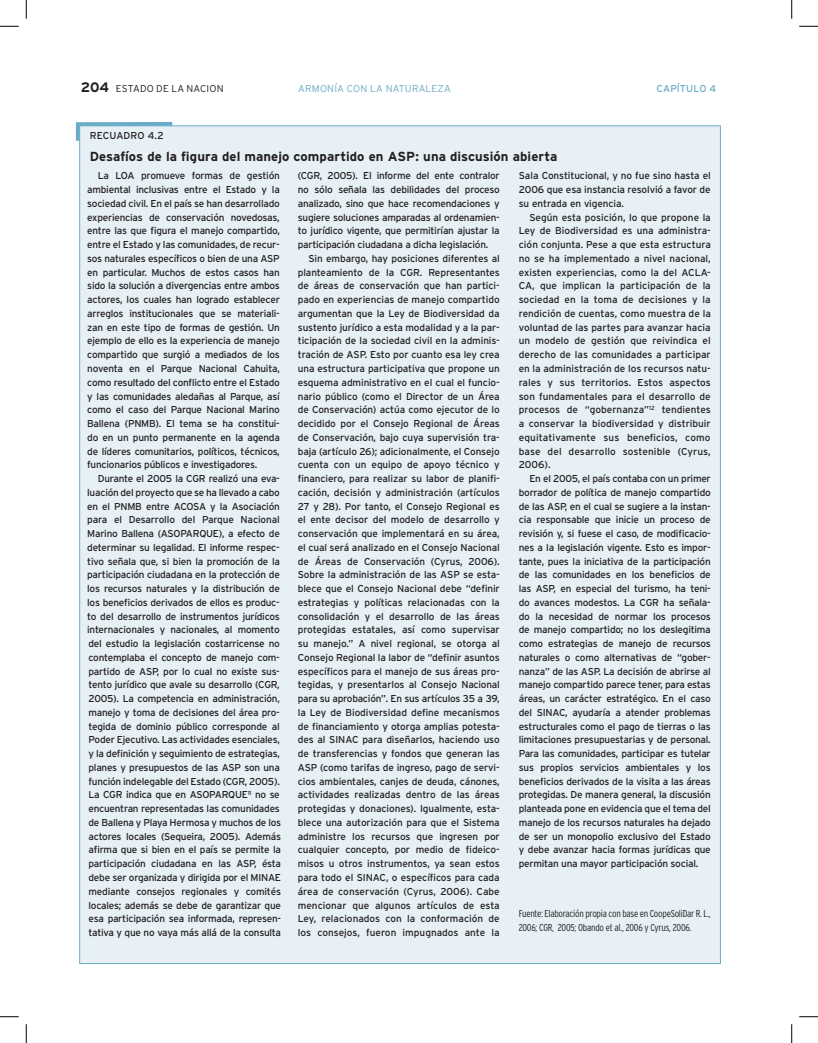
<style>
.page{position:relative;width:818px;height:1043px;background:#fff}
.page>*{position:absolute;margin:0;border:0;box-sizing:border-box;transform-origin:0 0}
.t1{font:700 13.12px "Interstate";color:#231f20}
.t2{font:10px/13.8px "Interstate";letter-spacing:-.025em;color:#231f20;text-align:justify}
.t3{font:300 condensed 10px/13.8px "Interstate";letter-spacing:-.025em;color:#231f20}
.t4{font:300 10px "Interstate";letter-spacing:.02em;color:#6aacc8}
.t5{font:300 10px "Interstate";letter-spacing:.015em;color:#231f20}
.t6{font:10px "Interstate";letter-spacing:.01em;color:#231f20}
.t7{font:10px "Interstate";letter-spacing:.01em;color:#6aacc8}
.s1{font-weight:700;font-size:13.75px}
</style>
<div class="page">
<div style="left:80px;top:126px;width:640px;height:837px;background:#e6f0f5"></div>
<svg style="left:75px;top:122px;width:101px;height:22px"></svg>
<svg style="left:0;top:25px;width:19px;height:2px"></svg>
<svg style="left:799px;top:25px;width:19px;height:2px"></svg>
<svg style="left:0;top:1016px;width:19px;height:1px"></svg>
<svg style="left:799px;top:1016px;width:19px;height:1px"></svg>
<svg style="left:25px;top:0;width:2px;height:19px"></svg>
<svg style="left:25px;top:1024px;width:2px;height:18px"></svg>
<svg style="left:791px;top:0;width:1px;height:19px"></svg>
<svg style="left:791px;top:1024px;width:1px;height:18px"></svg>
<p class="t5" style="left:81px;top:83px;width:144px"><span class="s1">204</span> ESTADO DE LA NACION</p>
<p class="t4" style="left:298px;top:83px;width:154px">ARMONÍA CON LA NATURALEZA</p>
<p class="t7" style="left:656px;top:83px;width:61px">CAPÍTULO 4</p>
<p class="t6" style="left:90px;top:130px;width:76px">RECUADRO 4.2</p>
<h1 class="t1" style="left:90px;top:149px;width:469px">Desafíos de la figura del manejo compartido en ASP: una discusión abierta</h1>
<p class="t2" style="left:87px;top:169px;width:194px;text-indent:11px">La LOA promueve formas de gestión ambiental inclusivas entre el Estado y la sociedad civil. En el país se han desarrollado experiencias de conservación novedosas, entre las que figura el manejo compartido, entre el Estado y las comunidades, de recur&shy;sos naturales específicos o bien de una ASP en particular. Muchos de estos casos han sido la solución a divergencias entre ambos actores, los cuales han logrado establecer arreglos institucionales que se materiali&shy;zan en este tipo de formas de gestión. Un ejemplo de ello es la experiencia de manejo compartido que surgió a mediados de los noventa en el Parque Nacional Cahuita, como resultado del conflicto entre el Estado y las comunidades aledañas al Parque, así como el caso del Parque Nacional Marino Ballena (PNMB). El tema se ha constitui&shy;do en un punto permanente en la agenda de líderes comunitarios, políticos, técnicos, funcionarios públicos e investigadores.</p>
<p class="t2" style="left:87px;top:471px;width:195px;text-align:left;text-indent:11px">Durante el 2005 la CGR realizó una eva&shy;luación del proyecto que se ha llevado a cabo en el PNMB entre ACOSA y la Asociación para el Desarrollo del Parque Nacional Marino Ballena (ASOPARQUE), a efecto de determinar su legalidad. El informe respec&shy;tivo señala que, si bien la promoción de la participación ciudadana en la protección de los recursos naturales y la distribución de los beneficios derivados de ellos es produc&shy;to del desarrollo de instrumentos jurídicos internacionales y nacionales, al momento del estudio la legislación costarricense no contemplaba el concepto de manejo com&shy;partido de ASP, por lo cual no existe sus&shy;tento jurídico que avale su desarrollo (CGR, 2005). La competencia en administración, manejo y toma de decisiones del área pro&shy;tegida de dominio público corresponde al Poder Ejecutivo. Las actividades esenciales, y la definición y seguimiento de estrategias, planes y presupuestos de las ASP son una función indelegable del Estado (CGR, 2005).<br>La CGR indica que en ASOPARQUE<sup>11</sup> no se encuentran representadas las comunidades de Ballena y Playa Hermosa y muchos de los actores locales (Sequeira, 2005). Además afirma que si bien en el país se permite la participación ciudadana en las ASP, ésta debe ser organizada y dirigida por el MINAE mediante consejos regionales y comités locales; además se debe de garantizar que esa participación sea informada, represen&shy;tativa y que no vaya más allá de la consulta</p>
<p class="t2" style="left:298px;top:169px;width:203px">(CGR, 2005). El informe del ente contralor no sólo señala las debilidades del proceso analizado, sino que hace recomendaciones y sugiere soluciones amparadas al ordenamien&shy;to jurídico vigente, que permitirían ajustar la participación ciudadana a dicha legislación.</p>
<p class="t2" style="left:298px;top:251px;width:203px;text-indent:11px">Sin embargo, hay posiciones diferentes al planteamiento de la CGR. Representantes de áreas de conservación que han partici&shy;pado en experiencias de manejo compartido argumentan que la Ley de Biodiversidad da sustento jurídico a esta modalidad y a la par&shy;ticipación de la sociedad civil en la adminis&shy;tración de ASP. Esto por cuanto esa ley crea una estructura participativa que propone un esquema administrativo en el cual el funcio&shy;nario público (como el Director de un Área de Conservación) actúa como ejecutor de lo decidido por el Consejo Regional de Áreas de Conservación, bajo cuya supervisión tra&shy;baja (artículo 26); adicionalmente, el Consejo cuenta con un equipo de apoyo técnico y financiero, para realizar su labor de planifi&shy;cación, decisión y administración (artículos 27 y 28). Por tanto, el Consejo Regional es el ente decisor del modelo de desarrollo y conservación que implementará en su área, el cual será analizado en el Consejo Nacional de Áreas de Conservación (Cyrus, 2006).<br>Sobre la administración de las ASP se esta&shy;blece que el Consejo Nacional debe “definir estrategias y políticas relacionadas con la consolidación y el desarrollo de las áreas protegidas estatales, así como supervisar su manejo.” A nivel regional, se otorga al Consejo Regional la labor de “definir asuntos específicos para el manejo de sus áreas pro&shy;tegidas, y presentarlos al Consejo Nacional para su aprobación”. En sus artículos 35 a 39, la Ley de Biodiversidad define mecanismos de financiamiento y otorga amplias potesta&shy;des al SINAC para diseñarlos, haciendo uso de transferencias y fondos que generan las ASP (como tarifas de ingreso, pago de servi&shy;cios ambientales, canjes de deuda, cánones, actividades realizadas dentro de las áreas protegidas y donaciones). Igualmente, esta&shy;blece una autorización para que el Sistema administre los recursos que ingresen por cualquier concepto, por medio de fideico&shy;misos u otros instrumentos, ya sean estos para todo el SINAC, o específicos para cada área de conservación (Cyrus, 2006). Cabe mencionar que algunos artículos de esta Ley, relacionados con la conformación de los consejos, fueron impugnados ante la</p>
<p class="t2" style="left:518px;top:169px;width:193px">Sala Constitucional, y no fue sino hasta el 2006 que esa instancia resolvió a favor de su entrada en vigencia.</p>
<p class="t2" style="left:518px;top:210px;width:193px;text-indent:11px">Según esta posición, lo que propone la Ley de Biodiversidad es una administra&shy;ción conjunta. Pese a que esta estructura no se ha implementado a nivel nacional, existen experiencias, como la del ACLA-CA, que implican la participación de la sociedad en la toma de decisiones y la rendición de cuentas, como muestra de la voluntad de las partes para avanzar hacia un modelo de gestión que reivindica el derecho de las comunidades a participar en la administración de los recursos natu&shy;rales y sus territorios. Estos aspectos son fundamentales para el desarrollo de procesos de “gobernanza”<sup>12</sup> tendientes a conservar la biodiversidad y distribuir equitativamente sus beneficios, como base del desarrollo sostenible (Cyrus, 2006).</p>
<p class="t2" style="left:518px;top:471px;width:193px;text-indent:11px">En el 2005, el país contaba con un primer borrador de política de manejo compartido de las ASP, en el cual se sugiere a la instan&shy;cia responsable que inicie un proceso de revisión y, si fuese el caso, de modificacio&shy;nes a la legislación vigente. Esto es impor&shy;tante, pues la iniciativa de la participación de las comunidades en los beneficios de las ASP, en especial del turismo, ha teni&shy;do avances modestos. La CGR ha señala&shy;do la necesidad de normar los procesos de manejo compartido; no los deslegitima como estrategias de manejo de recursos naturales o como alternativas de “gober&shy;nanza” de las ASP. La decisión de abrirse al manejo compartido parece tener, para estas áreas, un carácter estratégico. En el caso del SINAC, ayudaría a atender problemas estructurales como el pago de tierras o las limitaciones presupuestarias y de personal.<br>Para las comunidades, participar es tutelar sus propios servicios ambientales y los beneficios derivados de la visita a las áreas protegidas. De manera general, la discusión planteada pone en evidencia que el tema del manejo de los recursos naturales ha dejado de ser un monopolio exclusivo del Estado y debe avanzar hacia formas jurídicas que permitan una mayor participación social.</p>
<p class="t3" style="left:518px;top:906px;width:193px">Fuente: Elaboración propia con base en CoopeSoliDar R. L.,<br>2006; CGR, 2005; Obando et al., 2006 y Cyrus, 2006.</p>
</div>
